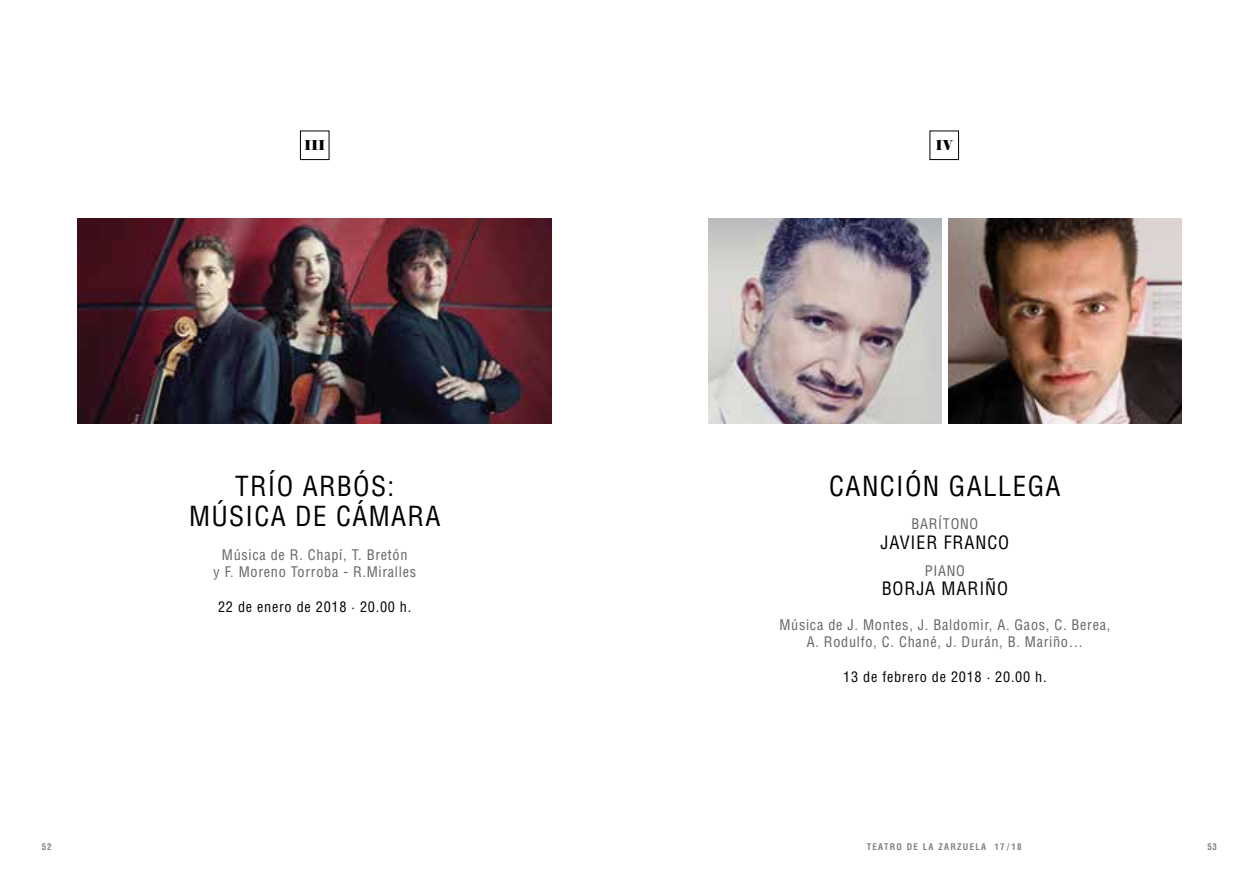
<style>
.page{position:relative;width:1259px;height:893px;background:#fff}
.page>*{position:absolute;margin:0;border:0;box-sizing:border-box;transform-origin:0 0}
.t1{font:condensed 27px/30px "Helvetica LT Std";letter-spacing:.05em;color:#000;text-align:center}
.t2{font:condensed 18px "Helvetica LT Std";letter-spacing:.05em;color:#000}
.t3{font:condensed 14.25px/17.2px "Helvetica LT Std";letter-spacing:.05em;color:#626466;text-align:center}
.t4{font:condensed 14.25px "Helvetica LT Std";letter-spacing:.05em;color:#000}
.t5{font:13.5px "Elephant";color:#000}
.t6{font:700 condensed 9px "Helvetica LT Std";letter-spacing:.14em;color:#808284}
</style>
<div class="page">
<img style="left:78px;top:218px;width:473px;height:205px">
<img style="left:708px;top:218px;width:233px;height:205px">
<img style="left:948px;top:218px;width:233px;height:205px">
<div style="left:300px;top:131px;width:29px;height:29px;border:1px solid #000"></div>
<p class="t5" style="left:304px;top:137px;width:23px">III</p>
<p class="t5" style="left:935px;top:137px;width:19px">IV</p>
<h1 class="t1" style="left:189px;top:471px;width:253px">TRÍO ARBÓS:<br>MÚSICA DE CÁMARA</h1>
<p class="t3" style="left:213px;top:546px;width:204px">Música de R. Chapí, T. Bretón<br>y F. Moreno Torroba - R.Miralles</p>
<p class="t4" style="left:218px;top:598px;width:195px">22 de enero de 2018 · 20.00 h.</p>
<h1 class="t1" style="left:829px;top:471px;width:233px">CANCIÓN GALLEGA</h1>
<p class="t3" style="left:911px;top:515px;width:68px">BARÍTONO</p>
<p class="t2" style="left:880px;top:531px;width:130px">JAVIER FRANCO</p>
<p class="t3" style="left:925px;top:562px;width:42px">PIANO</p>
<p class="t2" style="left:881px;top:578px;width:128px">BORJA MARIÑO</p>
<p class="t3" style="left:779px;top:616px;width:332px">Música de J. Montes, J. Baldomir, A. Gaos, C. Berea,<br>A. Rodulfo, C. Chané, J. Durán, B. Mariño…</p>
<p class="t4" style="left:843px;top:668px;width:205px">13 de febrero de 2018 · 20.00 h.</p>
<p class="t6" style="left:42px;top:841px;width:11px">52</p>
<p class="t6" style="left:866px;top:841px;width:156px">TEATRO DE LA ZARZUELA 17/18</p>
<p class="t6" style="left:1207px;top:841px;width:11px">53</p>
</div>
